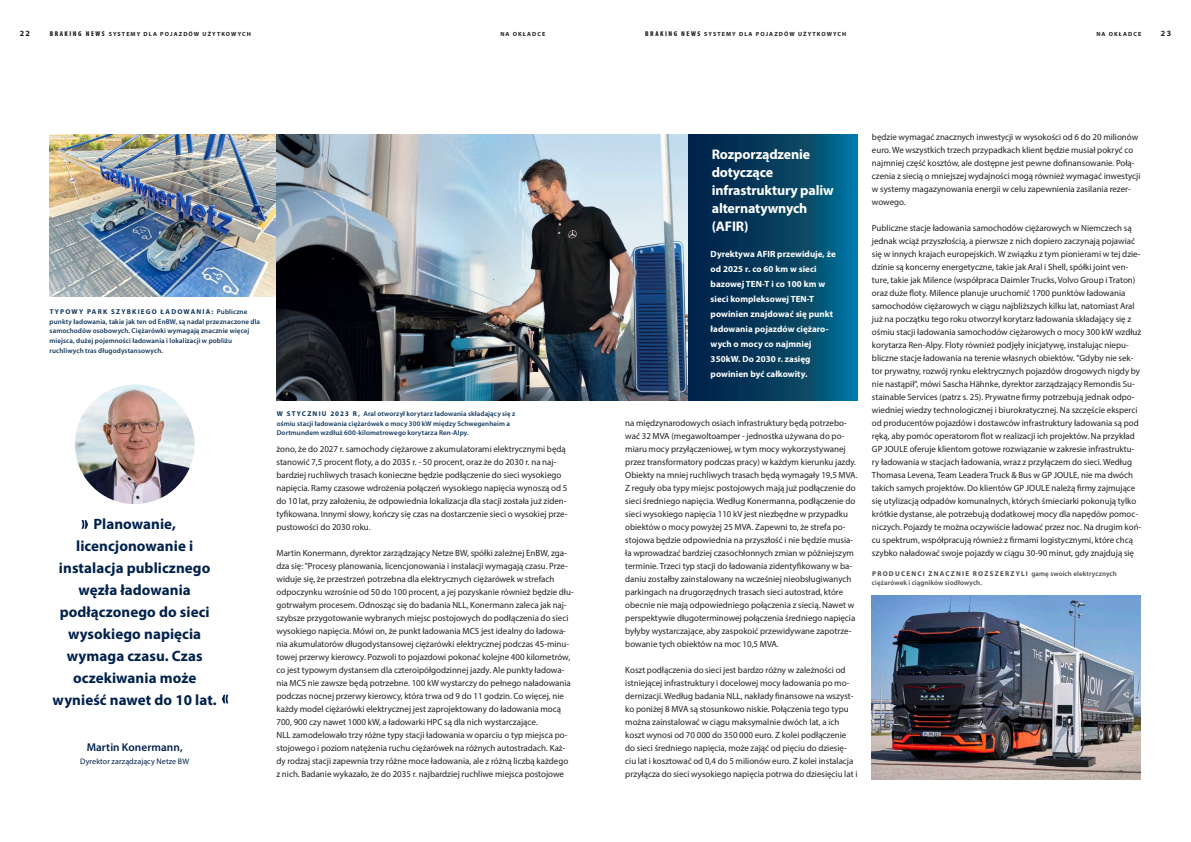
<style>
.page{position:relative;width:1191px;height:842px;background:#fff}
.page>*{position:absolute;margin:0;border:0;box-sizing:border-box;transform-origin:0 0}
.Zitat_22ot{font:700 15px/22px "Myriad Pro";letter-spacing:.005em;color:#00214b;text-align:center}
.Zitat_22ot-2{font:700 14px/18px "Myriad Pro";letter-spacing:-.01em;color:#fff}
.Fließtext{font:600 11.3px "Myriad Pro";letter-spacing:.005em;color:#00214b}
.Fließtext-2{font:9px/13px "Myriad Pro";color:#231f20}
.Zitat_22ot-3{font:700 9px/15px "Myriad Pro";letter-spacing:.005em;color:#fff}
.Fließtext-3{font:8px "Myriad Pro";letter-spacing:.01em;color:#00214b}
.Kolumnentitel_Seitenzahl_LB{font:700 8px "Myriad Pro";color:#231f20}
.Kolumnentitel_Seitenzahl_RB{font:700 8px "Myriad Pro";color:#231f20}
.Zitatgeber_6pt_blau{font:600 7px/9.6px "Myriad Pro";letter-spacing:.015em;color:#10365c}
.Zitatgeber_6pt_blau-2{font:600 7px/9.6px "Myriad Pro";letter-spacing:.015em;color:#4b4c4d}
.Kolumnentitel_Text_LB{font:700 6px "Myriad Pro";letter-spacing:.18em;color:#231f20}
.Kolumnentitel_Text_RB{font:700 6px "Myriad Pro";letter-spacing:.18em;color:#231f20}
.s1{font-weight:900;font-stretch:condensed;font-size:7px}
.s2{font-weight:700}
</style>
<div class="page">
<img style="left:50px;top:135px;width:226px;height:161px">
<svg style="left:687px;top:135px;width:170px;height:265px;background:#054266"></svg>
<img style="left:277px;top:135px;width:410px;height:265px">
<img style="left:75px;top:384px;width:119px;height:120px;border-radius:60px">
<img style="left:872px;top:595px;width:268px;height:184px">
<svg style="left:81px;top:520px;width:7px;height:9px"></svg>
<svg style="left:222px;top:695px;width:6px;height:8px"></svg>
<p class="Kolumnentitel_Seitenzahl_LB" style="left:20px;top:28px;width:12px">22</p>
<p class="Kolumnentitel_Text_LB" style="left:50px;top:30px;width:203px"><span class="s1">BRAKING NEWS</span> SYSTEMY DLA POJAZDÓW UŻYTKOWYCH</p>
<p class="Kolumnentitel_Text_RB" style="left:500px;top:30px;width:46px">NA OKŁADCE</p>
<p class="Kolumnentitel_Text_LB" style="left:645px;top:30px;width:203px"><span class="s1">BRAKING NEWS</span> SYSTEMY DLA POJAZDÓW UŻYTKOWYCH</p>
<p class="Kolumnentitel_Text_RB" style="left:1096px;top:30px;width:46px">NA OKŁADCE</p>
<p class="Kolumnentitel_Seitenzahl_RB" style="left:1161px;top:28px;width:12px">23</p>
<p class="Zitatgeber_6pt_blau" style="left:50px;top:307px;width:212px"><span class="s2">TYPOWY PARK SZYBKIEGO ŁADOWANIA:</span> Publiczne punkty ładowania, takie jak ten od EnBW, są nadal przeznaczone dla samochodów osobowych. Ciężarówki wymagają znacznie więcej miejsca, dużej pojemności ładowania i lokalizacji w pobliżu ruchliwych tras długodystansowych.</p>
<p class="Zitat_22ot" style="left:53px;top:512px;width:166px">Planowanie, licencjonowanie i instalacja publicznego węzła ładowania podłączonego do sieci wysokiego napięcia wymaga czasu. Czas oczekiwania może wynieść nawet do 10 lat.</p>
<p class="Fließtext" style="left:87px;top:740px;width:97px">Martin Konermann,</p>
<p class="Fließtext-3" style="left:80px;top:756px;width:110px">Dyrektor zarządzający Netze BW</p>
<p class="Zitatgeber_6pt_blau" style="left:277px;top:409px;width:240px"><span class="s2">W S T YC Z N I U 2023 R,</span> Aral otworzył korytarz ładowania składający się z ośmiu stacji ładowania ciężarówek o mocy 300 kW między Schwegenheim a<br>Dortmundem wzdłuż 600-kilometrowego korytarza Ren-Alpy.</p>
<p class="Fließtext-2" style="left:276px;top:442px;width:293px">żono, że do 2027 r. samochody ciężarowe z akumulatorami elektrycznymi będą stanowić 7,5 procent floty, a do 2035 r. - 50 procent, oraz że do 2030 r. na naj&shy;bardziej ruchliwych trasach konieczne będzie podłączenie do sieci wysokiego napięcia. Ramy czasowe wdrożenia połączeń wysokiego napięcia wynoszą od 5 do 10 lat, przy założeniu, że odpowiednia lokalizacja dla stacji została już ziden&shy;tyfikowana. Innymi słowy, kończy się czas na dostarczenie sieci o wysokiej prze&shy;pustowości do 2030 roku.</p>
<p class="Fließtext-2" style="left:276px;top:546px;width:299px">Martin Konermann, dyrektor zarządzający Netze BW, spółki zależnej EnBW, zga&shy;dza się: "Procesy planowania, licencjonowania i instalacji wymagają czasu. Prze&shy;widuje się, że przestrzeń potrzebna dla elektrycznych ciężarówek w strefach odpoczynku wzrośnie od 50 do 100 procent, a jej pozyskanie również będzie dłu&shy;gotrwałym procesem. Odnosząc się do badania NLL, Konermann zaleca jak naj&shy;szybsze przygotowanie wybranych miejsc postojowych do podłączenia do sieci wysokiego napięcia. Mówi on, że punkt ładowania MCS jest idealny do ładowa&shy;nia akumulatorów długodystansowej ciężarówki elektrycznej podczas 45-minu&shy;towej przerwy kierowcy. Pozwoli to pojazdowi pokonać kolejne 400 kilometrów, co jest typowym dystansem dla czteroipółgodzinnej jazdy. Ale punkty ładowa&shy;nia MCS nie zawsze będą potrzebne. 100 kW wystarczy do pełnego naładowania podczas nocnej przerwy kierowcy, która trwa od 9 do 11 godzin. Co więcej, nie każdy model ciężarówki elektrycznej jest zaprojektowany do ładowania mocą 700, 900 czy nawet 1000 kW, a ładowarki HPC są dla nich wystarczające.</p>
<p class="Fließtext-2" style="left:276px;top:728px;width:293px">NLL zamodelowało trzy różne typy stacji ładowania w oparciu o typ miejsca po&shy;stojowego i poziom natężenia ruchu ciężarówek na różnych autostradach. Każ&shy;dy rodzaj stacji zapewnia trzy różne moce ładowania, ale z różną liczbą każdego z nich. Badanie wykazało, że do 2035 r. najbardziej ruchliwe miejsca postojowe</p>
<p class="Zitat_22ot-2" style="left:711px;top:145px;width:124px">Rozporządzenie dotyczące infrastruktury paliw alternatywnych (AFIR)</p>
<p class="Zitat_22ot-3" style="left:710px;top:246px;width:127px">Dyrektywa AFIR przewiduje, że od 2025 r. co 60 km w sieci bazowej TEN-T i co 100 km w sieci kompleksowej TEN-T powinien znajdować się punkt ładowania pojazdów ciężaro&shy;wych o mocy co najmniej<br>350kW. Do 2030 r. zasięg powinien być całkowity.</p>
<p class="Fließtext-2" style="left:625px;top:416px;width:234px">na międzynarodowych osiach infrastruktury będą potrzebo&shy;wać 32 MVA (megawoltoamper - jednostka używana do po&shy;miaru mocy przyłączeniowej, w tym mocy wykorzystywanej przez transformatory podczas pracy) w każdym kierunku jazdy.<br>Obiekty na mniej ruchliwych trasach będą wymagały 19,5 MVA.<br>Z reguły oba typy miejsc postojowych mają już podłączenie do sieci średniego napięcia. Według Konermanna, podłączenie do sieci wysokiego napięcia 110 kV jest niezbędne w przypadku obiektów o mocy powyżej 25 MVA. Zapewni to, że strefa po&shy;stojowa będzie odpowiednia na przyszłość i nie będzie musia&shy;ła wprowadzać bardziej czasochłonnych zmian w późniejszym terminie. Trzeci typ stacji do ładowania zidentyfikowany w ba&shy;daniu zostałby zainstalowany na wcześniej nieobsługiwanych parkingach na drugorzędnych trasach sieci autostrad, które obecnie nie mają odpowiedniego połączenia z siecią. Nawet w perspektywie długoterminowej połączenia średniego napięcia byłyby wystarczające, aby zaspokoić przewidywane zapotrze&shy;bowanie tych obiektów na moc 10,5 MVA.</p>
<p class="Fließtext-2" style="left:625px;top:663px;width:234px">Koszt podłączenia do sieci jest bardzo różny w zależności od istniejącej infrastruktury i docelowej mocy ładowania po mo&shy;dernizacji. Według badania NLL, nakłady finansowe na wszyst&shy;ko poniżej 8 MVA są stosunkowo niskie. Połączenia tego typu można zainstalować w ciągu maksymalnie dwóch lat, a ich koszt wynosi od 70 000 do 350 000 euro. Z kolei podłączenie do sieci średniego napięcia, może zająć od pięciu do dziesię&shy;ciu lat i kosztować od 0,4 do 5 milionów euro. Z kolei instalacja przyłącza do sieci wysokiego napięcia potrwa do dziesięciu lat i</p>
<p class="Fließtext-2" style="left:872px;top:130px;width:270px">będzie wymagać znacznych inwestycji w wysokości od 6 do 20 milionów euro. We wszystkich trzech przypadkach klient będzie musiał pokryć co najmniej część kosztów, ale dostępne jest pewne dofinansowanie. Połą&shy;czenia z siecią o mniejszej wydajności mogą również wymagać inwestycji w systemy magazynowania energii w celu zapewnienia zasilania rezer&shy;wowego.</p>
<p class="Fließtext-2" style="left:872px;top:221px;width:271px">Publiczne stacje ładowania samochodów ciężarowych w Niemczech są jednak wciąż przyszłością, a pierwsze z nich dopiero zaczynają pojawiać się w innych krajach europejskich. W związku z tym pionierami w tej dzie&shy;dzinie są koncerny energetyczne, takie jak Aral i Shell, spółki joint ven&shy;ture, takie jak Milence (współpraca Daimler Trucks, Volvo Group i Traton) oraz duże floty. Milence planuje uruchomić 1700 punktów ładowania samochodów ciężarowych w ciągu najbliższych kilku lat, natomiast Aral już na początku tego roku otworzył korytarz ładowania składający się z ośmiu stacji ładowania samochodów ciężarowych o mocy 300 kW wzdłuż korytarza Ren-Alpy. Floty również podjęły inicjatywę, instalując niepu&shy;bliczne stacje ładowania na terenie własnych obiektów. "Gdyby nie sek&shy;tor prywatny, rozwój rynku elektrycznych pojazdów drogowych nigdy by nie nastąpił", mówi Sascha Hähnke, dyrektor zarządzający Remondis Su&shy;stainable Services (patrz s. 25). Prywatne firmy potrzebują jednak odpo&shy;wiedniej wiedzy technologicznej i biurokratycznej. Na szczęście eksperci od producentów pojazdów i dostawców infrastruktury ładowania są pod ręką, aby pomóc operatorom flot w realizacji ich projektów. Na przykład GP JOULE oferuje klientom gotowe rozwiązanie w zakresie infrastruktu&shy;ry ładowania w stacjach ładowania, wraz z przyłączem do sieci. Według Thomasa Levena, Team Leadera Truck &amp; Bus w GP JOULE, nie ma dwóch takich samych projektów. Do klientów GP JOULE należą firmy zajmujące się utylizacją odpadów komunalnych, których śmieciarki pokonują tylko krótkie dystanse, ale potrzebują dodatkowej mocy dla napędów pomoc&shy;niczych. Pojazdy te można oczywiście ładować przez noc. Na drugim koń&shy;cu spektrum, współpracują również z firmami logistycznymi, które chcą szybko naładować swoje pojazdy w ciągu 30-90 minut, gdy znajdują się</p>
<p class="Zitatgeber_6pt_blau-2" style="left:872px;top:568px;width:246px"><span class="s2">PRODUCENCI ZNACZNIE ROZSZERZYLI</span> gamę swoich elektrycznych ciężarówek i ciągników siodłowych.</p>
</div>
